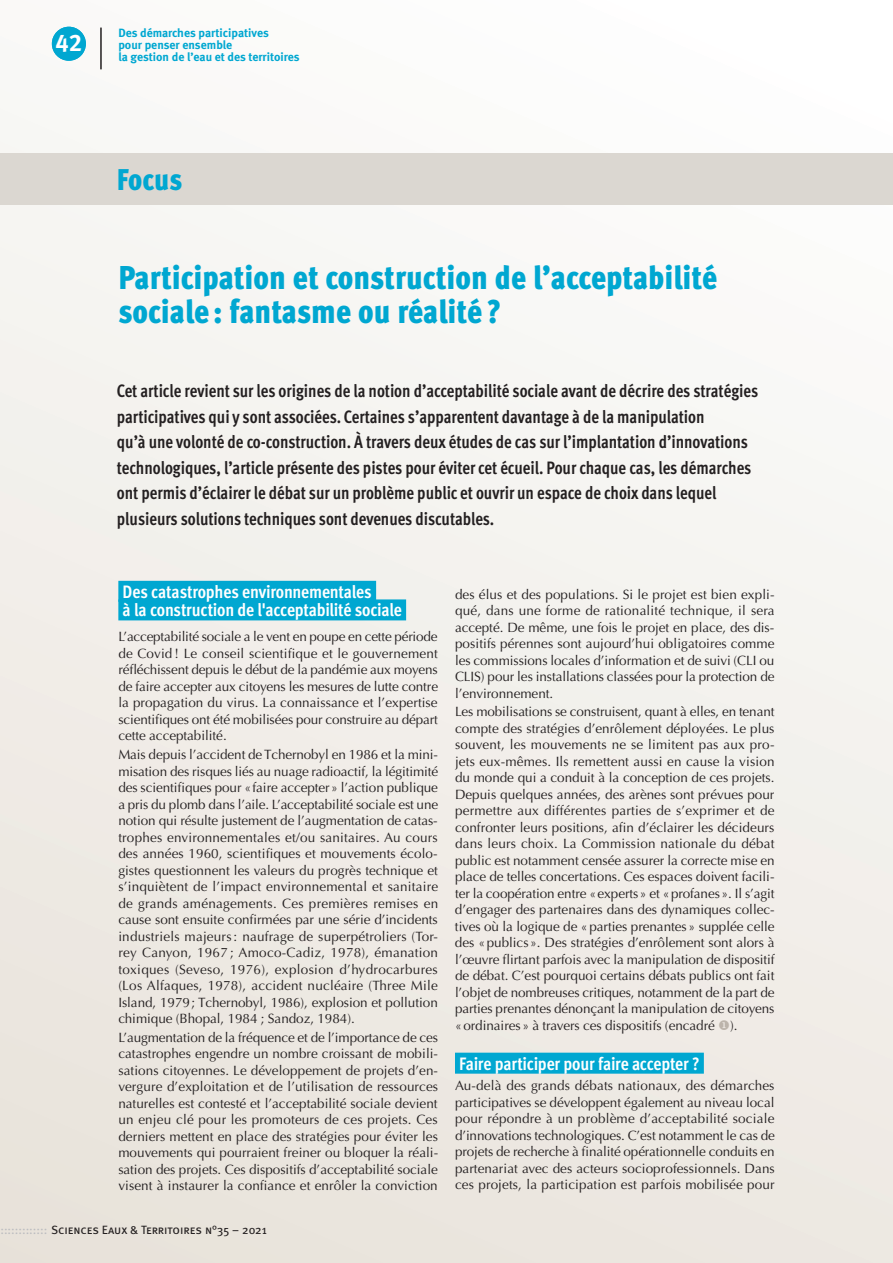
<style>
.page{position:relative;width:893px;height:1263px;background:#fff}
.page>*{position:absolute;margin:0;border:0;box-sizing:border-box;transform-origin:0 0}
.t1{font:900 33px/34px "Meta Cond OT";color:#00a7d1}
.t2{font:900 30px "Meta Cond OT";letter-spacing:-.005em;color:#00a7d1}
.t3{font:24px "Meta Bold Caps Expert";color:#fff}
.t4{font:700 18px/25.5px "Meta Cond OT";color:#231f20;scale:.95 1}
.t5{font:700 18px/18.6px "Meta Cond OT";letter-spacing:-.015em;color:#fff}
.t6{font:13.5px/16.5px "Optima";letter-spacing:-.005em;color:#231f20;text-align:justify}
.t7{font:700 12px/12px "Meta";color:#00a7d1}
.t8{font:12px "Meta Book Caps";letter-spacing:-.005em;color:#231f20}
.s1{color:#bcbdc0}
.s2{color:#bcb4ab}
</style>
<div class="page">
<div style="left:0;top:0;width:893px;height:1263px;background:linear-gradient(to bottom,#fcfdfc,#eae5dd)"></div>
<div style="left:118px;top:581px;width:258px;height:21px;background:#00a7d1"></div>
<div style="left:118px;top:599px;width:288px;height:21px;background:#00a7d1"></div>
<div style="left:455px;top:1053px;width:249px;height:21px;background:#00a7d1"></div>
<div style="left:0;top:153px;width:893px;height:52px;background:#dbd7d1"></div>
<div style="left:52px;top:27px;width:34px;height:34px;background:#00a7d1;border-radius:50%"></div>
<hr style="left:101px;top:28px;width:1px;height:41px;background:#231f20">
<h3 class="t3" style="left:56px;top:28px;width:28px">42</h3>
<p class="t7" style="left:118px;top:26px;width:183px">Des démarches participatives<br>pour penser ensemble<br>la gestion de l’eau et des territoires</p>
<h2 class="t2" style="left:117px;top:161px;width:67px">Focus</h2>
<h1 class="t1" style="left:118px;top:261px;width:600px">Participation et construction de l’acceptabilité sociale : fantasme ou réalité ?</h1>
<p class="t4" style="left:117px;top:379px;width:676px">Cet article revient sur les origines de la notion d’acceptabilité sociale avant de décrire des stratégies participatives qui y sont associées. Certaines s’apparentent davantage à de la manipulation<br>qu’à une volonté de co-construction. À travers deux études de cas sur l’implantation d’innovations technologiques, l’article présente des pistes pour éviter cet écueil. Pour chaque cas, les démarches ont permis d’éclairer le débat sur un problème public et ouvrir un espace de choix dans lequel plusieurs solutions techniques sont devenues discutables.</p>
<h3 class="t5" style="left:123px;top:583px;width:281px">Des catastrophes environnementales<br>à la construction de l'acceptabilité sociale</h3>
<p class="t6" style="left:118px;top:629px;width:321px">L’acceptabilité sociale a le vent en poupe en cette période de Covid ! Le conseil scientifique et le gouvernement réfléchissent depuis le début de la pandémie aux moyens de faire accepter aux citoyens les mesures de lutte contre la propagation du virus. La connaissance et l’expertise scientifiques ont été mobilisées pour construire au départ cette acceptabilité.</p>
<p class="t6" style="left:118px;top:746px;width:321px">Mais depuis l’accident de Tchernobyl en 1986 et la mini&shy;misation des risques liés au nuage radioactif, la légitimité des scientifiques pour «faire accepter» l’action publique a pris du plomb dans l’aile. L’acceptabilité sociale est une notion qui résulte justement de l’augmentation de catas&shy;trophes environnementales et/ou sanitaires. Au cours des années 1960, scientifiques et mouvements écolo&shy;gistes questionnent les valeurs du progrès technique et s’inquiètent de l’impact environnemental et sanitaire de grands aménagements. Ces premières remises en cause sont ensuite confirmées par une série d’incidents industriels majeurs: naufrage de superpétroliers (Tor&shy;rey Canyon, 1967 ; Amoco-Cadiz, 1978), émanation toxiques (Seveso, 1976), explosion d’hydrocarbures (Los Alfaques, 1978), accident nucléaire (Three Mile Island, 1979; Tchernobyl, 1986), explosion et pollution chimique (Bhopal, 1984 ; Sandoz, 1984).</p>
<p class="t6" style="left:118px;top:1029px;width:321px">L’augmentation de la fréquence et de l’importance de ces catastrophes engendre un nombre croissant de mobili&shy;sations citoyennes. Le développement de projets d’en&shy;vergure d’exploitation et de l’utilisation de ressources naturelles est contesté et l’acceptabilité sociale devient un enjeu clé pour les promoteurs de ces projets. Ces derniers mettent en place des stratégies pour éviter les mouvements qui pourraient freiner ou bloquer la réali&shy;sation des projets. Ces dispositifs d’acceptabilité sociale visent à instaurer la confiance et enrôler la conviction</p>
<p class="t8" style="left:0;top:1223px;width:268px"><span class="s1">:::::::::::::</span> Sciences Eaux &amp; Territoires n°35 – 2021</p>
<p class="t6" style="left:455px;top:586px;width:321px">des élus et des populations. Si le projet est bien expli&shy;qué, dans une forme de rationalité technique, il sera accepté. De même, une fois le projet en place, des dis&shy;positifs pérennes sont aujourd’hui obligatoires comme les commissions locales d’information et de suivi (CLI ou CLIS) pour les installations classées pour la protection de l’environnement.</p>
<p class="t6" style="left:455px;top:704px;width:321px">Les mobilisations se construisent, quant à elles, en tenant compte des stratégies d’enrôlement déployées. Le plus souvent, les mouvements ne se limitent pas aux pro&shy;jets eux-mêmes. Ils remettent aussi en cause la vision du monde qui a conduit à la conception de ces projets.<br>Depuis quelques années, des arènes sont prévues pour permettre aux différentes parties de s’exprimer et de confronter leurs positions, afin d’éclairer les décideurs dans leurs choix. La Commission nationale du débat public est notamment censée assurer la correcte mise en place de telles concertations. Ces espaces doivent facili&shy;ter la coopération entre «experts» et «profanes». Il s’agit d’engager des partenaires dans des dynamiques collec&shy;tives où la logique de «parties prenantes» supplée celle des «publics». Des stratégies d’enrôlement sont alors à l’œuvre flirtant parfois avec la manipulation de dispositif de débat. C’est pourquoi certains débats publics ont fait l’objet de nombreuses critiques, notamment de la part de parties prenantes dénonçant la manipulation de citoyens «ordinaires» à travers ces dispositifs (encadré <span class="s2">◆</span>).</p>
<h3 class="t5" style="left:459px;top:1054px;width:242px">Faire participer pour faire accepter ?</h3>
<p class="t6" style="left:455px;top:1078px;width:321px">Au-delà des grands débats nationaux, des démarches participatives se développent également au niveau local pour répondre à un problème d’acceptabilité sociale d’innovations technologiques. C’est notamment le cas de projets de recherche à finalité opérationnelle conduits en partenariat avec des acteurs socioprofessionnels. Dans ces projets, la participation est parfois mobilisée pour</p>
</div>
